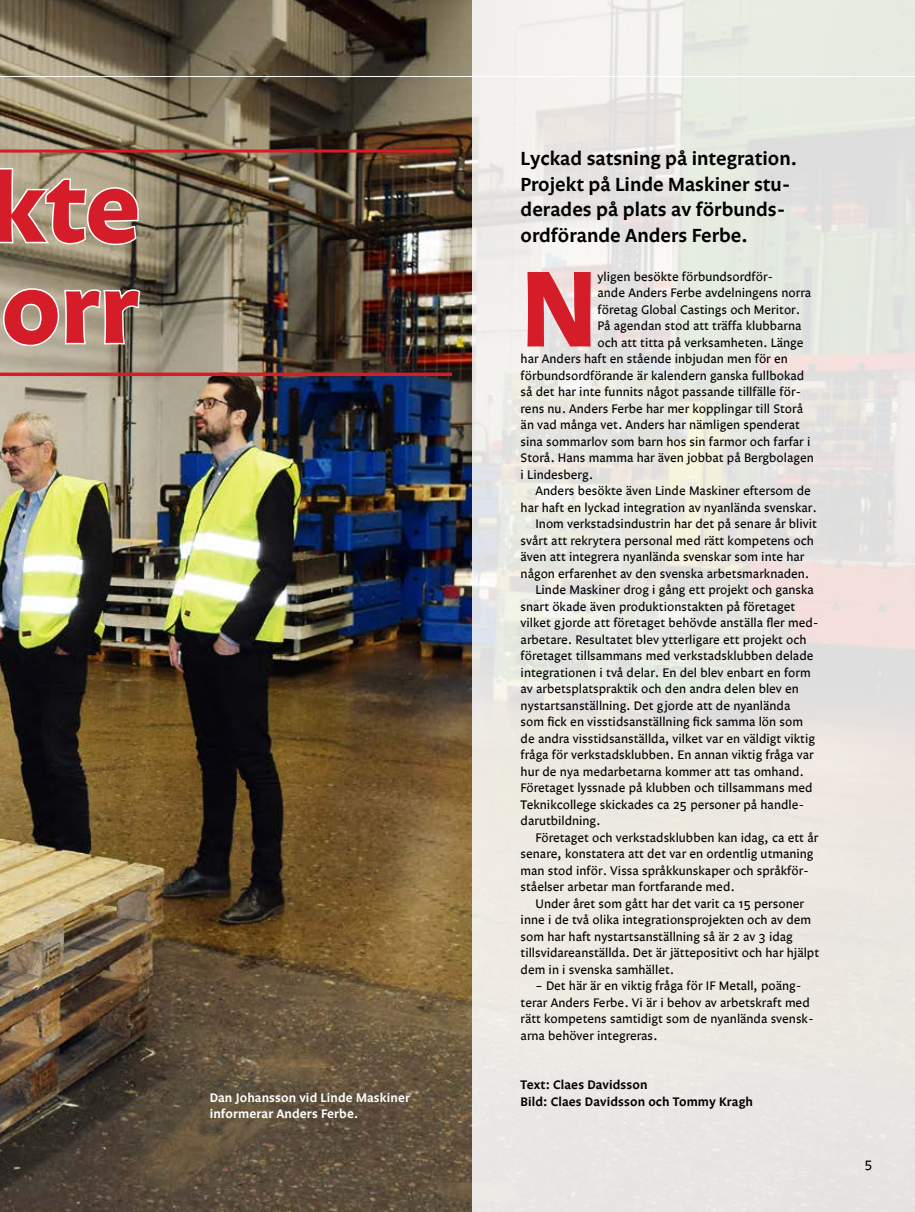
<style>
.page{position:relative;width:915px;height:1212px;background:#fff}
.page>*{position:absolute;margin:0;border:0;box-sizing:border-box;transform-origin:0 0}
.t1{font:700 110.4px "Legato";color:#d51c29}
.t2{font:700 99.15px/101.1px "Legato";letter-spacing:-.005em;color:#d51c29}
.t3{font:600 19.5px/25.5px "Legato LF";color:#000}
.t4{font:13.5px "Legato";color:#000}
.t5{font:12.75px/16.5px "Legato";color:#000}
.t6{font:600 12.75px "Legato";letter-spacing:.01em;color:#000}
.t7{font:600 12.75px "Legato";letter-spacing:.01em;color:#fff}
</style>
<div class="page">
<img style="left:0;top:0;width:472px;height:1212px">
<hr style="left:0;top:150px;width:452px;height:3px;background:#d51c29">
<hr style="left:0;top:373px;width:452px;height:3px;background:#d51c29">
<svg style="left:0;top:166px;width:140px;height:81px"></svg>
<svg style="left:1px;top:286px;width:141px;height:62px"></svg>
<div style="left:472px;top:0;width:442px;height:1212px;background:linear-gradient(to right,#edebe6,#e6e4df)"></div>
<hr style="left:0;top:76px;width:914px;height:1px;background:#fff">
<h2 class="t2" style="left:-11px;top:162px;width:153px">kte orr</h2>
<h3 class="t3" style="left:520px;top:147px;width:277px">Lyckad satsning på integration.<br>Projekt på Linde Maskiner stu&shy;derades på plats av förbunds&shy;ordförande Anders Ferbe.</h3>
<h1 class="t1" style="left:520px;top:245px;width:78px">N</h1>
<p class="t5" style="left:597px;top:269px;width:177px">yligen besökte förbundsordför-</p>
<p class="t5" style="left:597px;top:285px;width:215px">ande Anders Ferbe avdelningens norra</p>
<p class="t5" style="left:597px;top:302px;width:204px">företag Global Castings och Meritor.</p>
<p class="t5" style="left:597px;top:318px;width:205px">På agendan stod att träffa klubbarna</p>
<p class="t5" style="left:597px;top:335px;width:207px">och att titta på verksamheten. Länge</p>
<p class="t5" style="left:520px;top:351px;width:269px">har Anders haft en stående inbjudan men för en</p>
<p class="t5" style="left:520px;top:368px;width:285px">förbundsordförande är kalendern ganska fullbokad</p>
<p class="t5" style="left:520px;top:384px;width:282px">så det har inte funnits något passande tillfälle för-</p>
<p class="t5" style="left:520px;top:401px;width:284px">rens nu. Anders Ferbe har mer kopplingar till Storå</p>
<p class="t5" style="left:520px;top:417px;width:281px">än vad många vet. Anders har nämligen spenderat</p>
<p class="t5" style="left:520px;top:434px;width:291px">sina sommarlov som barn hos sin farmor och farfar i</p>
<p class="t5" style="left:520px;top:450px;width:294px">Storå. Hans mamma har även jobbat på Bergbolagen</p>
<p class="t5" style="left:520px;top:467px;width:74px">i Lindesberg.</p>
<p class="t5" style="left:535px;top:483px;width:277px">Anders besökte även Linde Maskiner eftersom de</p>
<p class="t5" style="left:520px;top:500px;width:298px">har haft en lyckad integration av nyanlända svenskar.</p>
<p class="t5" style="left:535px;top:516px;width:283px">Inom verkstadsindustrin har det på senare år blivit</p>
<p class="t5" style="left:520px;top:533px;width:294px">svårt att rekrytera personal med rätt kompetens och</p>
<p class="t5" style="left:520px;top:549px;width:285px">även att integrera nyanlända svenskar som inte har</p>
<p class="t5" style="left:520px;top:566px;width:290px">någon erfarenhet av den svenska arbetsmarknaden.</p>
<p class="t5" style="left:535px;top:582px;width:280px">Linde Maskiner drog i gång ett projekt och ganska</p>
<p class="t5" style="left:520px;top:599px;width:276px">snart ökade även produktionstakten på företaget</p>
<p class="t5" style="left:520px;top:615px;width:299px">vilket gjorde att företaget behövde anställa fler med-</p>
<p class="t5" style="left:520px;top:632px;width:287px">arbetare. Resultatet blev ytterligare ett projekt och</p>
<p class="t5" style="left:520px;top:648px;width:294px">företaget tillsammans med verkstadsklubben delade</p>
<p class="t5" style="left:520px;top:665px;width:291px">integrationen i två delar. En del blev enbart en form</p>
<p class="t5" style="left:520px;top:681px;width:280px">av arbetsplatspraktik och den andra delen blev en</p>
<p class="t5" style="left:520px;top:698px;width:271px">nystartsanställning. Det gjorde att de nyanlända</p>
<p class="t5" style="left:520px;top:714px;width:284px">som fick en visstidsanställning fick samma lön som</p>
<p class="t5" style="left:520px;top:731px;width:296px">de andra visstidsanställda, vilket var en väldigt viktig</p>
<p class="t5" style="left:520px;top:747px;width:294px">fråga för verkstadsklubben. En annan viktig fråga var</p>
<p class="t5" style="left:520px;top:764px;width:284px">hur de nya medarbetarna kommer att tas omhand.</p>
<p class="t5" style="left:520px;top:780px;width:293px">Företaget lyssnade på klubben och tillsammans med</p>
<p class="t5" style="left:520px;top:797px;width:285px">Teknikcollege skickades ca 25 personer på handle-</p>
<p class="t5" style="left:520px;top:813px;width:81px">darutbildning.</p>
<p class="t5" style="left:535px;top:830px;width:284px">Företaget och verkstadsklubben kan idag, ca ett år</p>
<p class="t5" style="left:520px;top:846px;width:294px">senare, konstatera att det var en ordentlig utmaning</p>
<p class="t5" style="left:520px;top:863px;width:290px">man stod inför. Vissa språkkunskaper och språkför-</p>
<p class="t5" style="left:520px;top:879px;width:215px">ståelser arbetar man fortfarande med.</p>
<p class="t5" style="left:535px;top:896px;width:270px">Under året som gått har det varit ca 15 personer</p>
<p class="t5" style="left:520px;top:912px;width:292px">inne i de två olika integrationsprojekten och av dem</p>
<p class="t5" style="left:520px;top:929px;width:273px">som har haft nystartsanställning så är 2 av 3 idag</p>
<p class="t5" style="left:520px;top:945px;width:300px">tillsvidareanställda. Det är jättepositivt och har hjälpt</p>
<p class="t5" style="left:520px;top:962px;width:155px">dem in i svenska samhället.</p>
<p class="t5" style="left:520px;top:978px;width:295px;text-indent:15px">– Det här är en viktig fråga för IF Metall, poäng&shy;terar Anders Ferbe. Vi är i behov av arbetskraft med rätt kompetens samtidigt som de nyanlända svensk&shy;arna behöver integreras.</p>
<p class="t6" style="left:520px;top:1077px;width:128px">Text: Claes Davidsson</p>
<p class="t7" style="left:209px;top:1090px;width:202px">Dan Johansson vid Linde Maskiner</p>
<p class="t6" style="left:520px;top:1094px;width:234px">Bild: Claes Davidsson och Tommy Kragh</p>
<p class="t7" style="left:209px;top:1106px;width:150px">informerar Anders Ferbe.</p>
<p class="t4" style="left:864px;top:1156px;width:9px">5</p>
</div>
